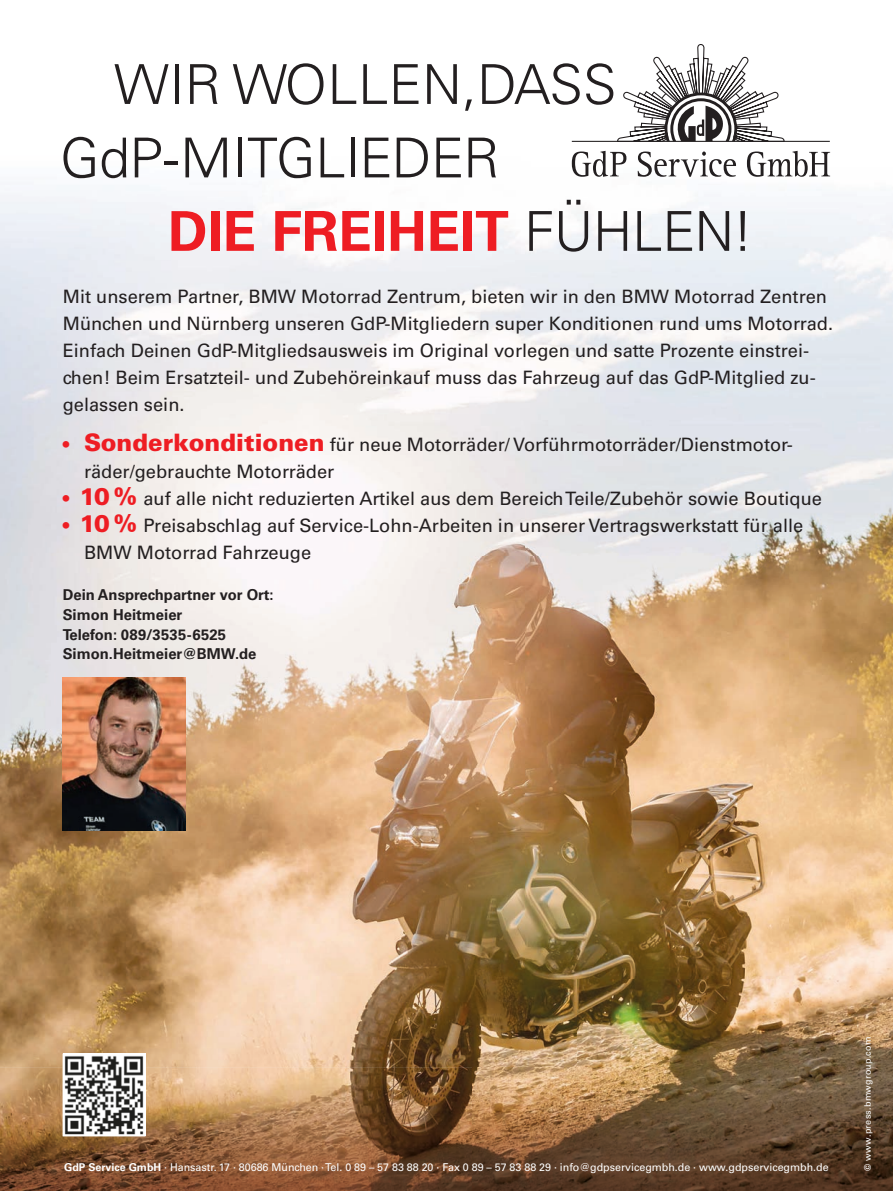
<style>
.page{position:relative;width:893px;height:1191px;background:#fff}
.page>*{position:absolute;margin:0;border:0;box-sizing:border-box;transform-origin:0 0}
.t1{font:300 55.05px/73.5px "Univers LT Std";letter-spacing:-.01em;color:#231f20}
.t2{font:700 55.05px "Univers LT Std";letter-spacing:-.005em;color:#ee1d23}
.t3{font:18.45px/27px "Univers LT Std";color:#231f20}
.t4{font:700 15px/19.5px "Univers LT Std";color:#231f20}
.t5{font:10.8px "Univers LT Std";color:#fff}
.t6{font:9px "Univers LT Std";letter-spacing:.03em;color:#fff}
.s1{font-weight:300;color:#231f20}
.s2{color:#ee1d23}
.s3{font-weight:900;font-size:24px;color:#ee1d23}
.s4{font-weight:700}
</style>
<div class="page">
<img style="left:0;top:140px;width:788px;height:839px">
<img style="left:788px;top:140px;width:105px;height:928px">
<img style="left:0;top:979px;width:578px;height:89px">
<img style="left:578px;top:979px;width:210px;height:89px">
<img style="left:0;top:1068px;width:893px;height:123px">
<hr style="left:572px;top:141px;width:258px;height:1px;background:#231f20">
<svg style="left:617px;top:44px;width:168px;height:99px"></svg>
<svg style="left:572px;top:151px;width:258px;height:26px"></svg>
<img style="left:63px;top:1053px;width:82px;height:83px">
<img style="left:63px;top:678px;width:123px;height:152px">
<h1 class="t1" style="left:60px;top:48px;width:558px;text-indent:54px">WIR WOLLEN,DASS<br>GdP-MITGLIEDER</h1>
<h1 class="t2" style="left:168px;top:199px;width:587px">DIE FREIHEIT <span class="s1">FÜHLEN!</span></h1>
<p class="t3" style="left:63px;top:283px;width:772px">Mit unserem Partner, BMW Motorrad Zentrum, bieten wir in den BMW Motorrad Zentren München und Nürnberg unseren GdP-Mitgliedern super Konditionen rund ums Motorrad.<br>Einfach Deinen GdP-Mitgliedsausweis im Original vorlegen und satte Prozente einstrei&shy;chen! Beim Ersatzteil- und Zubehöreinkauf muss das Fahrzeug auf das GdP-Mitglied zu&shy;gelassen sein.</p>
<p class="t3" style="left:84px;top:431px;width:710px;text-indent:-21px"><span class="s2">•</span> <span class="s3">Sonderkonditionen</span> für neue Motorräder/ Vorführmotorräder/Dienstmotor - räder/gebrauchte Motorräder</p>
<p class="t3" style="left:63px;top:485px;width:761px"><span class="s2">•</span> <span class="s3">10 %</span> auf alle nicht reduzierten Artikel aus dem Bereich Teile/Zubehör sowie Boutique</p>
<p class="t3" style="left:84px;top:512px;width:721px;text-indent:-21px"><span class="s2">•</span> <span class="s3">10 %</span> Preisabschlag auf Service-Lohn-Arbeiten in unserer Vertragswerkstatt für alle<br>BMW Motorrad Fahrzeuge</p>
<p class="t4" style="left:63px;top:585px;width:212px">Dein Ansprechpartner vor Ort:<br>Simon Heitmeier<br>Telefon: 089/3535-6525<br>Simon.Heitmeier@BMW.de</p>
<p class="t5" style="left:64px;top:1161px;width:766px"><span class="s4">GdP Service GmbH</span> · Hansastr. 17 · 80686 München · Tel. 0 89 – 57 83 88 20 · Fax 0 89 – 57 83 88 29 · info@gdpservicegmbh.de · www.gdpservicegmbh.de</p>
<p class="t6" style="left:862px;top:1170px;width:135px;rotate:-90deg"><span class="s4">©</span> www.press.bmwgroup.com</p>
</div>
